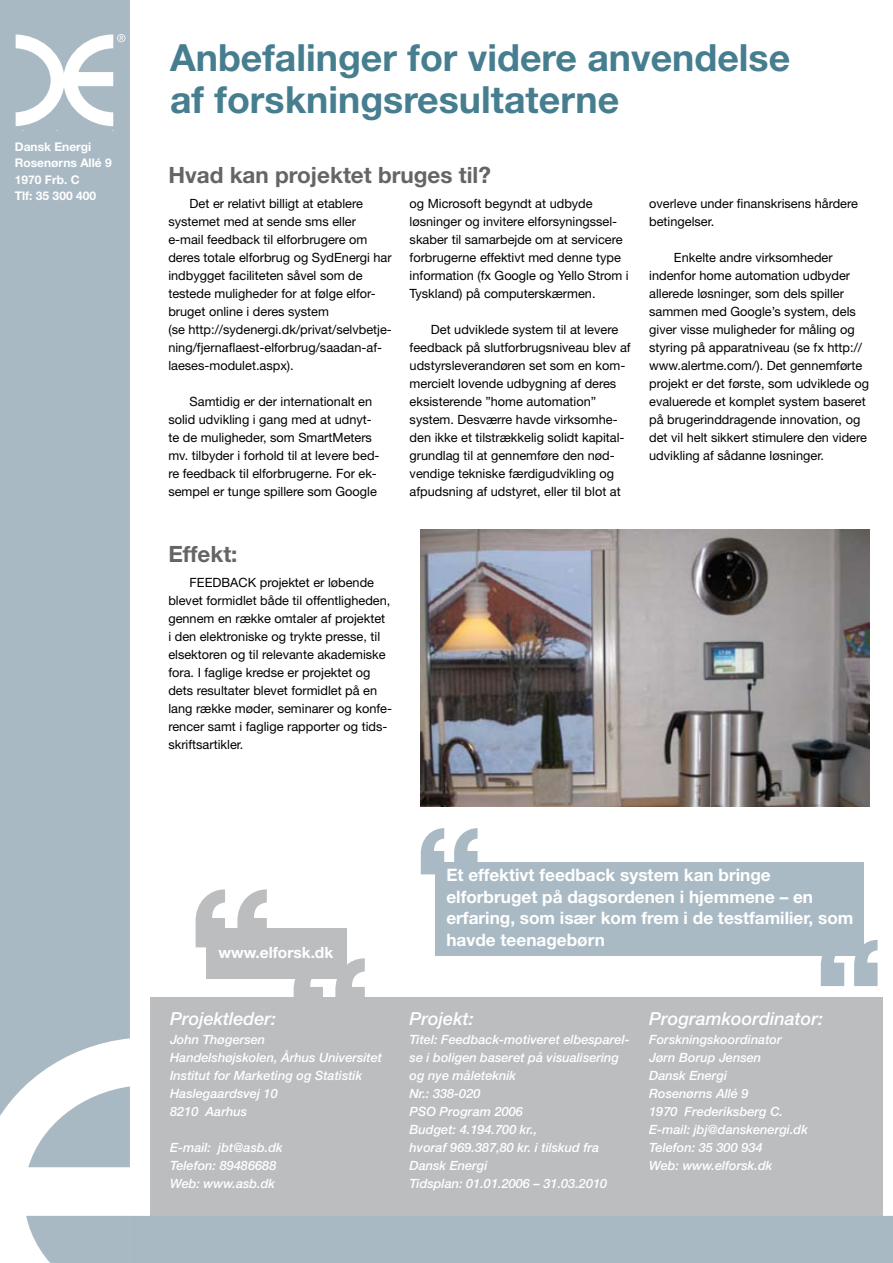
<style>
.page{position:relative;width:893px;height:1263px;background:#fff}
.page>*{position:absolute;margin:0;border:0;box-sizing:border-box;transform-origin:0 0}
.t1{font:700 37.5px/42px "Helvetica Neue";color:#467e90}
.t2{font:700 22.5px "Helvetica Neue";color:#646567}
.t3{font:italic 500 18px "Helvetica Neue";color:#fff}
.t4{font:700 17.25px/21.5px "Helvetica Neue";color:#fff}
.t5{font:700 15.6px "Helvetica Neue";color:#fff}
.t6{font:12.75px/18px "Helvetica Neue";color:#000}
.t7{font:italic 500 12.75px/18px "Helvetica Neue";color:#fff}
.t8{font:700 12px/16.5px "Helvetica Neue";color:#fff}
</style>
<div class="page">
<svg style="left:293px;top:958px;width:72px;height:39px"></svg>
<div style="left:206px;top:928px;width:141px;height:50px;background:#bcbdbf"></div>
<svg style="left:195px;top:889px;width:72px;height:58px"></svg>
<div style="left:150px;top:997px;width:733px;height:224px;background:#bcbdbf"></div>
<img style="left:420px;top:529px;width:449px;height:278px">
<div style="left:436px;top:862px;width:428px;height:94px;background:#a9bac4"></div>
<svg style="left:820px;top:939px;width:58px;height:47px"></svg>
<svg style="left:420px;top:828px;width:58px;height:46px"></svg>
<div style="left:130px;top:1216px;width:763px;height:47px;background:#a9b9c3"></div>
<svg style="left:0;top:0;width:130px;height:1263px;background:#b1c0c9"></svg>
<svg style="left:16px;top:34px;width:109px;height:92px"></svg>
<p class="t8" style="left:15px;top:138px;width:98px">Dansk Energi<br>Rosenørns Allé 9<br>1970 Frb. C<br>Tlf: 35 300 400</p>
<h1 class="t1" style="left:170px;top:36px;width:622px">Anbefalinger for videre anvendelse af forskningsresultaterne</h1>
<h2 class="t2" style="left:168px;top:161px;width:324px">Hvad kan projektet bruges til?</h2>
<p class="t6" style="left:168px;top:195px;width:225px;text-indent:21px">Det er relativt billigt at etablere systemet med at sende sms eller e-mail feedback til elforbrugere om deres totale elforbrug og SydEnergi har indbygget faciliteten såvel som de testede muligheder for at følge elfor&shy;bruget online i deres system<br>(se http://sydenergi.dk/privat/selvbetje&shy;ning/fjernaflaest-elforbrug/saadan-af&shy;laeses-modulet.aspx).</p>
<p class="t6" style="left:168px;top:393px;width:213px;text-indent:21px">Samtidig er der internationalt en solid udvikling i gang med at udnyt&shy;te de muligheder, som SmartMeters mv. tilbyder i forhold til at levere bed&shy;re feedback til elforbrugerne. For ek&shy;sempel er tunge spillere som Google</p>
<p class="t6" style="left:410px;top:195px;width:221px">og Microsoft begyndt at udbyde løsninger og invitere elforsyningssel&shy;skaber til samarbejde om at servicere forbrugerne effektivt med denne type information (fx Google og Yello Strom i Tyskland) på computerskærmen.</p>
<p class="t6" style="left:410px;top:321px;width:223px;text-indent:21px">Det udviklede system til at levere feedback på slutforbrugsniveau blev af udstyrsleverandøren set som en kom&shy;mercielt lovende udbygning af deres eksisterende ”home automation” system. Desværre havde virksomhe&shy;den ikke et tilstrækkelig solidt kapital&shy;grundlag til at gennemføre den nød&shy;vendige tekniske færdigudvikling og afpudsning af udstyret, eller til blot at</p>
<p class="t6" style="left:649px;top:195px;width:210px">overleve under finanskrisens hårdere betingelser.</p>
<p class="t6" style="left:649px;top:249px;width:221px;text-indent:25px">Enkelte andre virksomheder indenfor home automation udbyder allerede løsninger, som dels spiller sammen med Google’s system, dels giver visse muligheder for måling og styring på apparatniveau (se fx http:// www.alertme.com/). Det gennemførte projekt er det første, som udviklede og evaluerede et komplet system baseret på brugerinddragende innovation, og det vil helt sikkert stimulere den videre udvikling af sådanne løsninger.</p>
<h2 class="t2" style="left:168px;top:540px;width:71px">Effekt:</h2>
<p class="t6" style="left:168px;top:573px;width:225px;text-indent:21px">FEEDBACK projektet er løbende blevet formidlet både til offentligheden, gennem en række omtaler af projektet<br>i den elektroniske og trykte presse, til elsektoren og til relevante akademiske fora. I faglige kredse er projektet og dets resultater blevet formidlet på en lang række møder, seminarer og konfe&shy;rencer samt i faglige rapporter og tids&shy;skriftsartikler.</p>
<p class="t5" style="left:218px;top:942px;width:116px">www.elforsk.dk</p>
<h3 class="t3" style="left:170px;top:1008px;width:108px">Projektleder:</h3>
<p class="t7" style="left:170px;top:1030px;width:214px">John Thøgersen<br>Handelshøjskolen, Århus Universitet<br>Institut for Marketing og Statistik<br>Haslegaardsvej 10<br>8210 Aarhus</p>
<p class="t7" style="left:170px;top:1138px;width:114px">E-mail: jbt@asb.dk<br>Telefon: 89486688<br>Web: www.asb.dk</p>
<h3 class="t4" style="left:446px;top:864px;width:408px">Et effektivt feedback system kan bringe elforbruget på dagsordenen i hjemmene – en erfaring, som især kom frem i de testfamilier, som havde teenagebørn</h3>
<h3 class="t3" style="left:410px;top:1008px;width:66px">Projekt:</h3>
<p class="t7" style="left:410px;top:1030px;width:222px">Titel: Feedback-motiveret elbesparel&shy;se i boligen baseret på visualisering og nye måleteknik<br>Nr.: 338-020<br>PSO Program 2006<br>Budget: 4.194.700 kr.,<br>hvoraf 969.387,80 kr. i tilskud fra<br>Dansk Energi<br>Tidsplan: 01.01.2006 – 31.03.2010</p>
<h3 class="t3" style="left:649px;top:1008px;width:176px">Programkoordinator:</h3>
<p class="t7" style="left:649px;top:1030px;width:160px">Forskningskoordinator<br>Jørn Borup Jensen<br>Dansk Energi<br>Rosenørns Allé 9<br>1970 Frederiksberg C.<br>E-mail: jbj@danskenergi.dk<br>Telefon: 35 300 934<br>Web: www.elforsk.dk</p>
</div>
